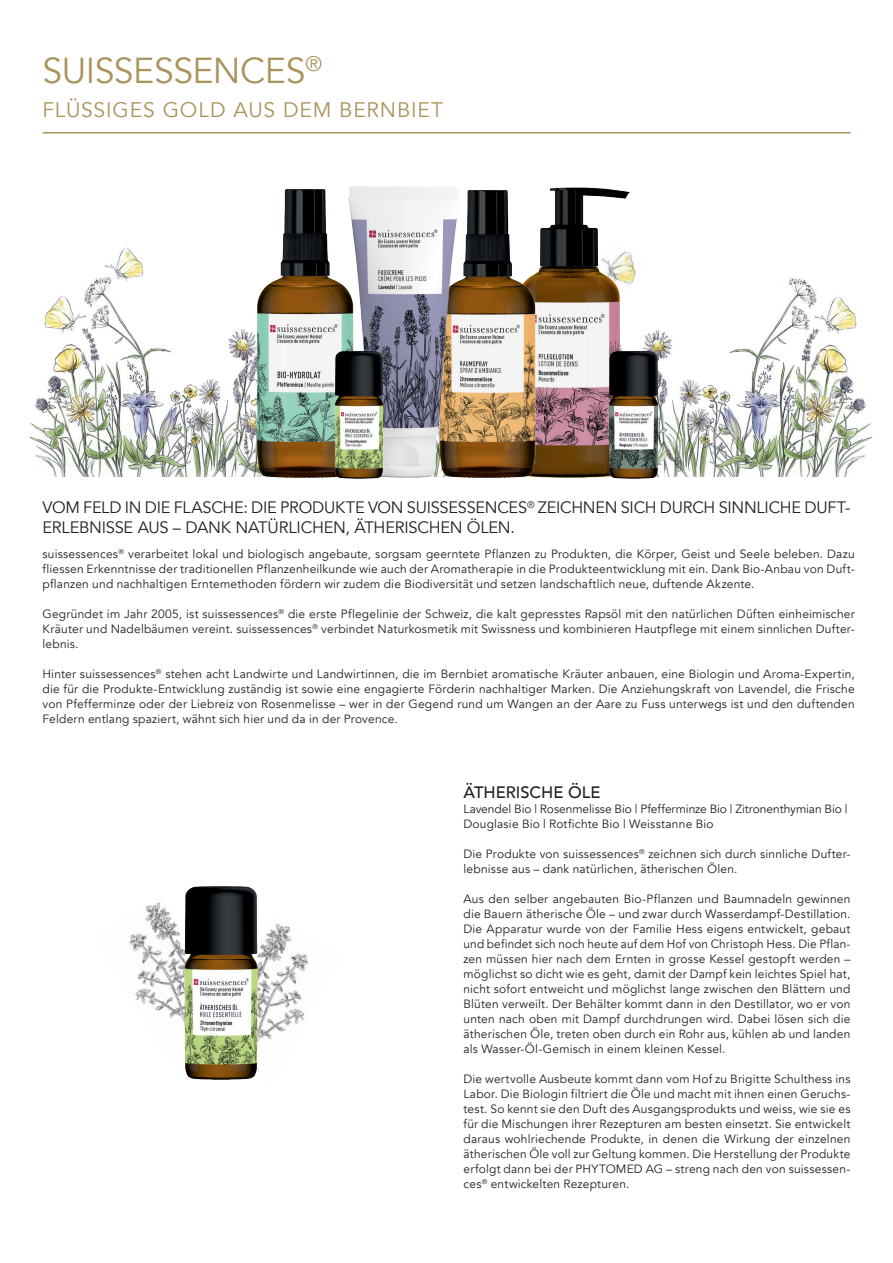
<style>
.page{position:relative;width:893px;height:1263px;background:#fff}
.page>*{position:absolute;margin:0;border:0;box-sizing:border-box;transform-origin:0 0}
.t1{font:36px "Avenir";letter-spacing:-.015em;color:#aa945c}
.t2{font:21px "Avenir";letter-spacing:.04em;color:#aa945c}
.t3{font:16.5px/19.5px "Avenir";letter-spacing:-.015em;color:#231f20}
.t4{font:500 16.5px "Avenir";color:#231f20}
.t5{font:12px/15px "Avenir";letter-spacing:.015em;color:#231f20;text-align:justify}
</style>
<div class="page">
<img style="left:642px;top:277px;width:230px;height:200px">
<img style="left:632px;top:259px;width:16px;height:36px">
<img style="left:265px;top:923px;width:44px;height:117px">
<img style="left:129px;top:902px;width:48px;height:116px">
<img style="left:538px;top:187px;width:94px;height:291px">
<img style="left:461px;top:190px;width:77px;height:288px">
<hr style="left:43px;top:132px;width:807px;height:2px;background:#aa945c">
<img style="left:31px;top:278px;width:223px;height:199px">
<img style="left:254px;top:189px;width:93px;height:289px">
<img style="left:347px;top:186px;width:114px;height:292px">
<img style="left:330px;top:349px;width:58px;height:130px">
<img style="left:177px;top:886px;width:88px;height:194px">
<img style="left:604px;top:349px;width:58px;height:130px">
<img style="left:104px;top:248px;width:44px;height:37px">
<h1 class="t1" style="left:43px;top:50px;width:281px">SUISSESSENCES<sup>®</sup></h1>
<h2 class="t2" style="left:43px;top:97px;width:402px">FLÜSSIGES GOLD AUS DEM BERNBIET</h2>
<h3 class="t3" style="left:43px;top:498px;width:809px">VOM FELD IN DIE FLASCHE: DIE PRODUKTE VON SUISSESSENCES<sup>®</sup> ZEICHNEN SICH DURCH SINNLICHE DUFT-<br>ERLEBNISSE AUS – DANK NATÜRLICHEN, ÄTHERISCHEN ÖLEN.</h3>
<p class="t5" style="left:43px;top:547px;width:814px">suissessences<sup>®</sup> verarbeitet lokal und biologisch angebaute, sorgsam geerntete Pflanzen zu Produkten, die Körper, Geist und Seele beleben. Dazu fliessen Erkenntnisse der traditionellen Pflanzenheilkunde wie auch der Aromatherapie in die Produkteentwicklung mit ein. Dank Bio-Anbau von Duft&shy;pflanzen und nachhaltigen Erntemethoden fördern wir zudem die Biodiversität und setzen landschaftlich neue, duftende Akzente.</p>
<p class="t5" style="left:43px;top:607px;width:814px">Gegründet im Jahr 2005, ist suissessences<sup>®</sup> die erste Pflegelinie der Schweiz, die kalt gepresstes Rapsöl mit den natürlichen Düften einheimischer Kräuter und Nadelbäumen vereint. suissessences<sup>®</sup> verbindet Naturkosmetik mit Swissness und kombinieren Hautpflege mit einem sinnlichen Dufter&shy;lebnis.</p>
<p class="t5" style="left:43px;top:667px;width:814px">Hinter suissessences<sup>®</sup> stehen acht Landwirte und Landwirtinnen, die im Bernbiet aromatische Kräuter anbauen, eine Biologin und Aroma-Expertin, die für die Produkte-Entwicklung zuständig ist sowie eine engagierte Förderin nachhaltiger Marken. Die Anziehungskraft von Lavendel, die Frische von Pfefferminze oder der Liebreiz von Rosenmelisse – wer in der Gegend rund um Wangen an der Aare zu Fuss unterwegs ist und den duftenden Feldern entlang spaziert, wähnt sich hier und da in der Provence.</p>
<h3 class="t4" style="left:463px;top:778px;width:138px">ÄTHERISCHE ÖLE</h3>
<p class="t5" style="left:463px;top:802px;width:385px">Lavendel Bio | Rosenmelisse Bio | Pfefferminze Bio | Zitronenthymian Bio |<br>Douglasie Bio | Rotfichte Bio | Weisstanne Bio</p>
<p class="t5" style="left:463px;top:847px;width:388px">Die Produkte von suissessences<sup>®</sup> zeichnen sich durch sinnliche Dufter&shy;lebnisse aus – dank natürlichen, ätherischen Ölen.</p>
<p class="t5" style="left:463px;top:892px;width:388px">Aus den selber angebauten Bio-Pflanzen und Baumnadeln gewinnen die Bauern ätherische Öle – und zwar durch Wasserdampf-Destillation.<br>Die Apparatur wurde von der Familie Hess eigens entwickelt, gebaut und befindet sich noch heute auf dem Hof von Christoph Hess. Die Pflan&shy;zen müssen hier nach dem Ernten in grosse Kessel gestopft werden – möglichst so dicht wie es geht, damit der Dampf kein leichtes Spiel hat, nicht sofort entweicht und möglichst lange zwischen den Blättern und Blüten verweilt. Der Behälter kommt dann in den Destillator, wo er von unten nach oben mit Dampf durchdrungen wird. Dabei lösen sich die ätherischen Öle, treten oben durch ein Rohr aus, kühlen ab und landen als Wasser-Öl-Gemisch in einem kleinen Kessel.</p>
<p class="t5" style="left:463px;top:1072px;width:388px">Die wertvolle Ausbeute kommt dann vom Hof zu Brigitte Schulthess ins Labor. Die Biologin filtriert die Öle und macht mit ihnen einen Geruchs&shy;test. So kennt sie den Duft des Ausgangsprodukts und weiss, wie sie es für die Mischungen ihrer Rezepturen am besten einsetzt. Sie entwickelt daraus wohlriechende Produkte, in denen die Wirkung der einzelnen ätherischen Öle voll zur Geltung kommen. Die Herstellung der Produkte erfolgt dann bei der PHYTOMED AG – streng nach den von suissessen&shy;ces<sup>®</sup> entwickelten Rezepturen.</p>
</div>
